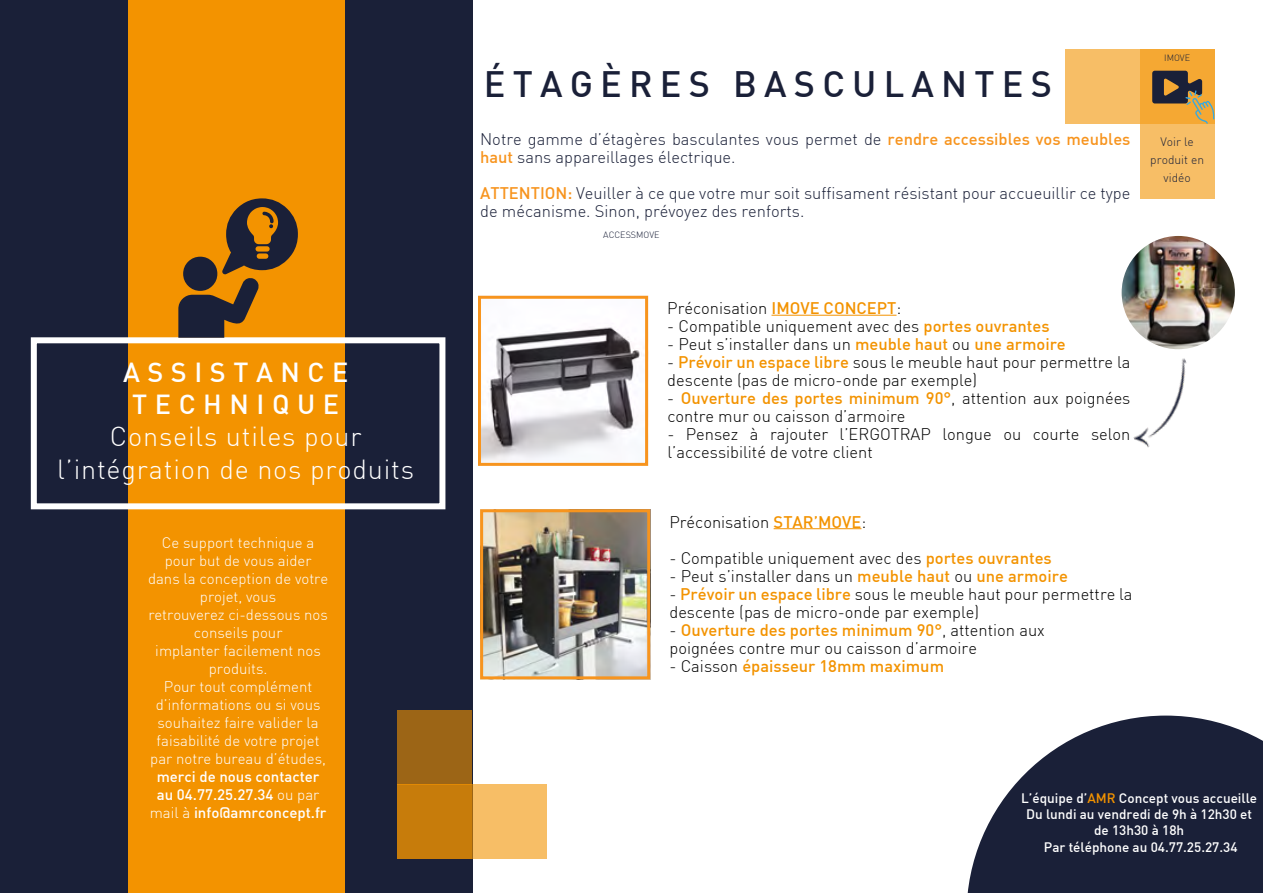
<style>
.page{position:relative;width:1263px;height:893px;background:#fff}
.page>*{position:absolute;margin:0;border:0;box-sizing:border-box;transform-origin:0 0}
.t1{font:500 36px "DIN";letter-spacing:.2em;color:#1a2038}
.t2{font:300 27px/32.4px "DIN";letter-spacing:.03em;color:#fff;text-align:center}
.t3{font:300 16.5px/18px "DIN";color:#000}
.t4{font:300 16.5px/18px "DIN";color:#1a2038}
.t5{font:500 16.5px "DIN";color:#f39300}
.t6{font:300 15px/18px "DIN";color:#fff;text-align:center}
.t7{font:500 13.5px/16.2px "DIN";color:#fff;text-align:center}
.t8{font:300 12px/18px "DIN";color:#1a2038;text-align:center}
.t9{font:300 9px "DIN";color:#1a2038}
.s1{font-weight:500}
.s2{font-weight:500;color:#f7941e}
.s3{font-weight:500;color:#f39300}
.s4{font-weight:300;color:#000}
.s5{color:#f39300}
</style>
<div class="page">
<div style="left:0;top:0;width:472px;height:893px;background:#1a2038"></div>
<svg style="left:967px;top:716px;width:296px;height:177px;fill:#1a2038"></svg>
<div style="left:128px;top:0;width:216px;height:893px;background:#f39300"></div>
<div style="left:31px;top:337px;width:414px;height:172px;border:6px solid #fff"></div>
<div style="left:1065px;top:49px;width:75px;height:75px;background:#f7be66"></div>
<div style="left:1140px;top:49px;width:74px;height:75px;background:#f5a833"></div>
<div style="left:1140px;top:124px;width:74px;height:74px;background:#f7be66"></div>
<div style="left:472px;top:785px;width:75px;height:74px;background:#f7be66"></div>
<div style="left:397px;top:785px;width:75px;height:74px;background:#c77c0b"></div>
<div style="left:397px;top:710px;width:75px;height:75px;background:#9c6516"></div>
<img style="left:482px;top:327px;width:162px;height:135px">
<div style="left:478px;top:296px;width:170px;height:170px;border:3px solid #f7941e"></div>
<hr style="left:771px;top:315px;width:125px;height:1px;background:#f39300">
<svg style="left:178px;top:198px;width:120px;height:140px"></svg>
<img style="left:484px;top:513px;width:162px;height:162px">
<div style="left:480px;top:509px;width:170px;height:170px;border:3px solid #f7941e"></div>
<hr style="left:774px;top:528px;width:87px;height:1px;background:#f39300">
<svg style="left:1152px;top:71px;width:62px;height:53px"></svg>
<img style="left:1119px;top:234px;width:118px;height:117px;border-radius:59px">
<div style="left:1117px;top:231px;width:122px;height:123px;border:4px solid #fff;border-radius:50%"></div>
<img style="left:1133px;top:358px;width:54px;height:90px">
<p class="t2" style="left:57px;top:355px;width:358px"><span class="s1">ASSISTANCE<br>TECHNIQUE<br></span>Conseils utiles pour l’intégration de nos produits</p>
<p class="t6" style="left:148px;top:533px;width:182px">Ce support technique a pour but de vous aider dans la conception de votre projet, vous<br>retrouverez ci-dessous nos conseils pour<br>implanter facilement nos produits.<br>Pour tout complément d’informations ou si vous souhaitez faire valider la faisabilité de votre projet par notre bureau d’études, <span class="s1">merci de nous contacter au 04.77.25.27.34</span> ou par mail à <span class="s1">info@amrconcept.fr</span></p>
<p class="t1" style="left:484px;top:61px;width:570px">ÉTAGÈRES BASCULANTES</p>
<p class="t4" style="left:480px;top:130px;width:652px">Notre gamme d’étagères basculantes vous permet de <span class="s2">rendre accessibles vos meubles haut</span> sans appareillages électrique.</p>
<p class="t4" style="left:480px;top:184px;width:652px"><span class="s2">ATTENTION:</span> Veuiller à ce que votre mur soit suffisament résistant pour accueuillir ce type de mécanisme. Sinon, prévoyez des renforts.</p>
<p class="t9" style="left:603px;top:230px;width:58px">ACCESSMOVE</p>
<p class="t9" style="left:1164px;top:52px;width:27px">IMOVE</p>
<p class="t8" style="left:1150px;top:133px;width:55px">Voir le produit en vidéo</p>
<p class="t3" style="left:667px;top:299px;width:236px">Préconisation <span class="s3">IMOVE CONCEPT</span>:</p>
<p class="t3" style="left:667px;top:317px;width:384px">- Compatible uniquement avec des <span class="s3">portes ouvrantes</span></p>
<p class="t3" style="left:667px;top:335px;width:400px">- Peut s’installer dans un <span class="s3">meuble haut</span> ou <span class="s3">une armoire</span></p>
<p class="t3" style="left:667px;top:353px;width:465px">- <span class="s3">Prévoir un espace libre</span> sous le meuble haut pour permettre la descente (pas de micro-onde par exemple)</p>
<p class="t3" style="left:667px;top:389px;width:465px">- <span class="s3">Ouverture des portes minimum 90°</span>, attention aux poignées contre mur ou caisson d’armoire</p>
<p class="t3" style="left:667px;top:425px;width:465px">- Pensez à rajouter l’ERGOTRAP longue ou courte selon l’accessibilité de votre client</p>
<p class="t3" style="left:669px;top:512px;width:198px">Préconisation <span class="s3">STAR’MOVE</span>:</p>
<p class="t3" style="left:669px;top:548px;width:384px">- Compatible uniquement avec des <span class="s3">portes ouvrantes</span></p>
<p class="t3" style="left:669px;top:566px;width:400px">- Peut s’installer dans un <span class="s3">meuble haut</span> ou <span class="s3">une armoire</span></p>
<p class="t3" style="left:669px;top:584px;width:465px">- <span class="s3">Prévoir un espace libre</span> sous le meuble haut pour permettre la descente (pas de micro-onde par exemple)</p>
<p class="t3" style="left:669px;top:620px;width:377px">- <span class="s3">Ouverture des portes minimum 90°</span>, attention aux poignées contre mur ou caisson d’armoire</p>
<p class="t5" style="left:669px;top:655px;width:276px"><span class="s4">- Caisson</span> épaisseur 18mm maximum</p>
<p class="t7" style="left:1021px;top:789px;width:238px">L’équipe d’<span class="s5">AMR</span> Concept vous accueille<br>Du lundi au vendredi de 9h à 12h30 et de 13h30 à 18h<br>Par téléphone au 04.77.25.27.34</p>
</div>
